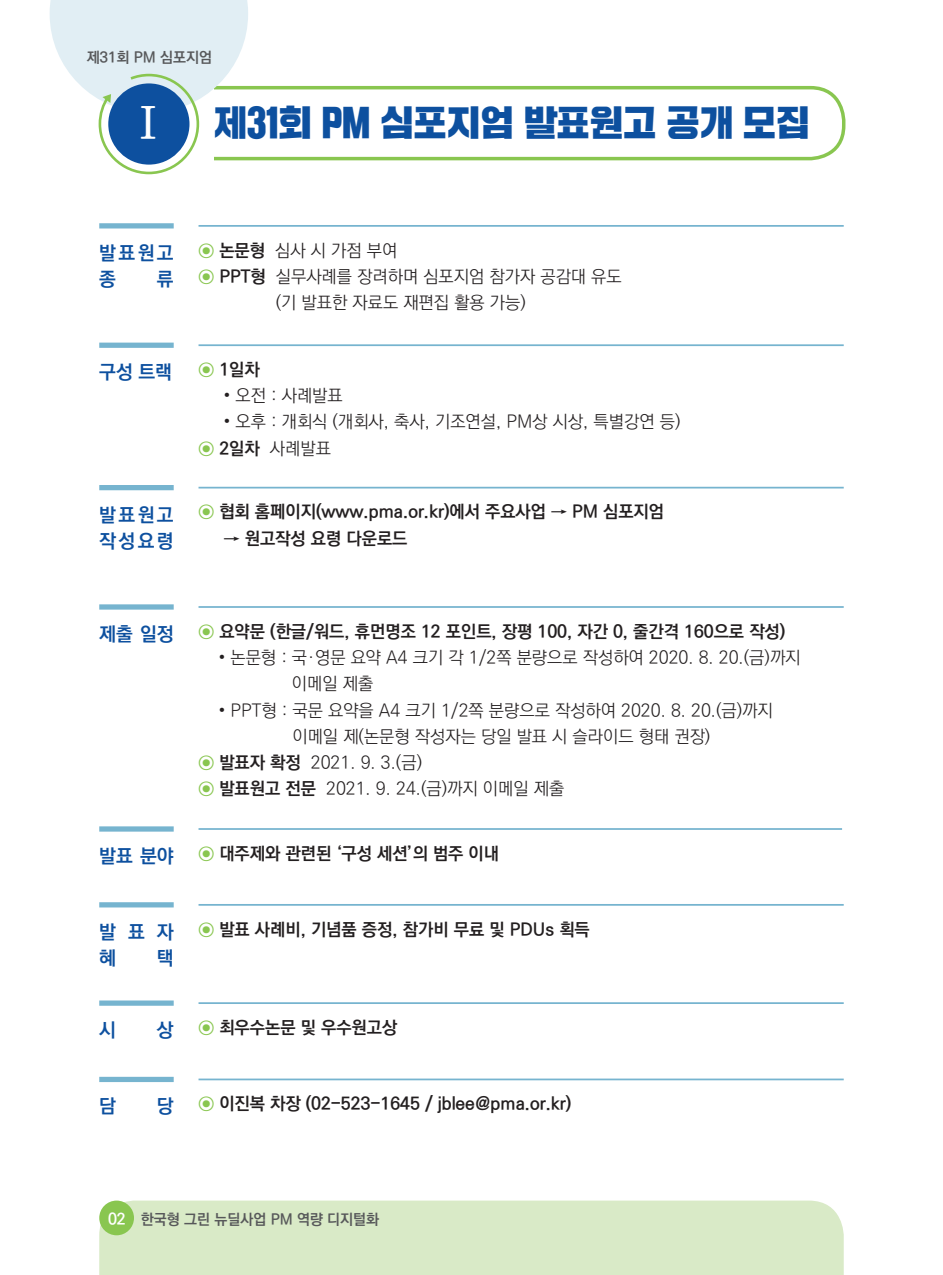
<style>
.page{position:relative;width:943px;height:1275px;background:#fff}
.page>*{position:absolute;margin:0;border:0;box-sizing:border-box;transform-origin:0 0}
.t1{font:35px "SD Gd Gothic";color:#0d509f;scale:.95 1}
.t2{font:700 19.25px/26.2px "Ko Pub Dotum";letter-spacing:.125em;color:#0d509f}
.t3{font:300 17.5px/26.2px "Ko Pub Dotum";color:#231f20}
.t4{font:700 17.5px "Ko Pub Dotum";color:#231f20}
.t5{font:700 14.88px "Ko Pub Dotum";color:#57585a}
.s1{font-family:"Ko Pub Batang";font-weight:700;font-size:43.75px;color:#fff}
.s2{font-weight:700;color:#89c650}
.s3{font-weight:700}
.s4{color:#89c650}
.s5{font-size:15.75px;color:#fff}
</style>
<div class="page">
<div style="left:147px;top:86px;width:698px;height:74px;border:4px solid #89c650;border-radius:33px"></div>
<div style="left:99px;top:1200px;width:744px;height:75px;background:#d9eac7"></div>
<svg style="left:50px;top:0;width:198px;height:175px"></svg>
<div style="left:99px;top:223px;width:75px;height:5px;background:#76b4cf"></div>
<hr style="left:198px;top:225px;width:645px;height:2px;background:#76b4cf">
<div style="left:99px;top:343px;width:75px;height:5px;background:#76b4cf"></div>
<hr style="left:198px;top:344px;width:645px;height:2px;background:#76b4cf">
<div style="left:99px;top:485px;width:75px;height:5px;background:#76b4cf"></div>
<hr style="left:198px;top:487px;width:645px;height:1px;background:#76b4cf">
<div style="left:99px;top:604px;width:75px;height:6px;background:#76b4cf"></div>
<hr style="left:198px;top:606px;width:645px;height:2px;background:#76b4cf">
<div style="left:99px;top:826px;width:75px;height:6px;background:#76b4cf"></div>
<hr style="left:198px;top:828px;width:644px;height:2px;background:#76b4cf">
<div style="left:99px;top:902px;width:75px;height:5px;background:#76b4cf"></div>
<hr style="left:198px;top:904px;width:645px;height:2px;background:#76b4cf">
<div style="left:99px;top:1000px;width:75px;height:6px;background:#76b4cf"></div>
<hr style="left:198px;top:1002px;width:645px;height:2px;background:#76b4cf">
<div style="left:99px;top:1077px;width:75px;height:5px;background:#76b4cf"></div>
<hr style="left:198px;top:1078px;width:645px;height:2px;background:#76b4cf">
<div style="left:99px;top:1200px;width:35px;height:35px;background:#89c650;border-radius:50%"></div>
<p class="t5" style="left:87px;top:49px;width:127px">제31회 PM 심포지엄</p>
<h1 class="t1" style="left:128px;top:105px;width:718px"><span class="s1">Ⅰ</span> 제31회 PM 심포지엄 발표원고 공개 모집</h1>
<p class="t2" style="left:99px;top:240px;width:76px">발표원고 종</p>
<p class="t2" style="left:157px;top:267px;width:18px">류</p>
<p class="t3" style="left:198px;top:238px;width:200px"><span class="s2">⊙</span> <span class="s3">논문형</span> 심사 시 가점 부여</p>
<p class="t3" style="left:198px;top:264px;width:425px"><span class="s2">⊙</span> <span class="s3">PPT형</span> 실무사례를 장려하며 심포지엄 참가자 공감대 유도</p>
<p class="t3" style="left:276px;top:290px;width:251px">(기 발표한 자료도 재편집 활용 가능)</p>
<p class="t2" style="left:99px;top:360px;width:74px">구성 트랙</p>
<p class="t4" style="left:198px;top:361px;width:63px"><span class="s4">⊙</span> 1일차</p>
<p class="t3" style="left:223px;top:383px;width:121px">• 오전 : 사례발표</p>
<p class="t3" style="left:198px;top:410px;width:483px;text-indent:25px">• 오후 : 개회식 (개회사, 축사, 기조연설, PM상 시상, 특별강연 등) <span class="s2">⊙</span> <span class="s3">2일차</span> 사례발표</p>
<p class="t2" style="left:99px;top:502px;width:76px">발표원고 작성요령</p>
<p class="t4" style="left:198px;top:503px;width:467px"><span class="s4">⊙</span> 협회 홈페이지(www.pma.or.kr)에서 주요사업 → PM 심포지엄</p>
<p class="t4" style="left:224px;top:529px;width:185px">→ 원고작성 요령 다운로드</p>
<p class="t2" style="left:99px;top:621px;width:76px">제출 일정</p>
<p class="t4" style="left:198px;top:622px;width:588px"><span class="s4">⊙</span> 요약문 (한글/워드, 휴먼명조 12 포인트, 장평 100, 자간 0, 줄간격 160으로 작성)</p>
<p class="t3" style="left:292px;top:645px;width:510px;text-indent:-74px">• 논문형 : 국·영문 요약 A4 크기 각 1/2쪽 분량으로 작성하여 2020. 8. 20.(금)까지 이메일 제출</p>
<p class="t3" style="left:218px;top:698px;width:556px">• PPT형 : 국문 요약을 A4 크기 1/2쪽 분량으로 작성하여 2020. 8. 20.(금)까지</p>
<p class="t3" style="left:292px;top:724px;width:419px">이메일 제(논문형 작성자는 당일 발표 시 슬라이드 형태 권장)</p>
<p class="t3" style="left:198px;top:750px;width:225px"><span class="s2">⊙</span> <span class="s3">발표자 확정</span> 2021. 9. 3.(금)</p>
<p class="t3" style="left:198px;top:776px;width:367px"><span class="s2">⊙</span> <span class="s3">발표원고 전문</span> 2021. 9. 24.(금)까지 이메일 제출</p>
<p class="t2" style="left:99px;top:843px;width:76px">발표 분야</p>
<p class="t4" style="left:198px;top:844px;width:302px"><span class="s4">⊙</span> 대주제와 관련된 ‘구성 세션’의 범주 이내</p>
<p class="t2" style="left:99px;top:919px;width:76px">발표자</p>
<p class="t4" style="left:198px;top:920px;width:393px"><span class="s4">⊙</span> 발표 사례비, 기념품 증정, 참가비 무료 및 PDUs 획득</p>
<p class="t2" style="left:99px;top:945px;width:18px">혜</p>
<p class="t2" style="left:157px;top:945px;width:18px">택</p>
<p class="t2" style="left:99px;top:1017px;width:18px">시</p>
<p class="t2" style="left:157px;top:1017px;width:18px">상</p>
<p class="t4" style="left:198px;top:1019px;width:200px"><span class="s4">⊙</span> 최우수논문 및 우수원고상</p>
<p class="t2" style="left:99px;top:1094px;width:18px">담</p>
<p class="t2" style="left:157px;top:1094px;width:18px">당</p>
<p class="t4" style="left:198px;top:1095px;width:374px"><span class="s4">⊙</span> 이진복 차장 (02-523-1645 / jblee@pma.or.kr)</p>
<p class="t5" style="left:108px;top:1212px;width:273px"><span class="s5">02</span> 한국형 그린 뉴딜사업 PM 역량 디지털화</p>
</div>
